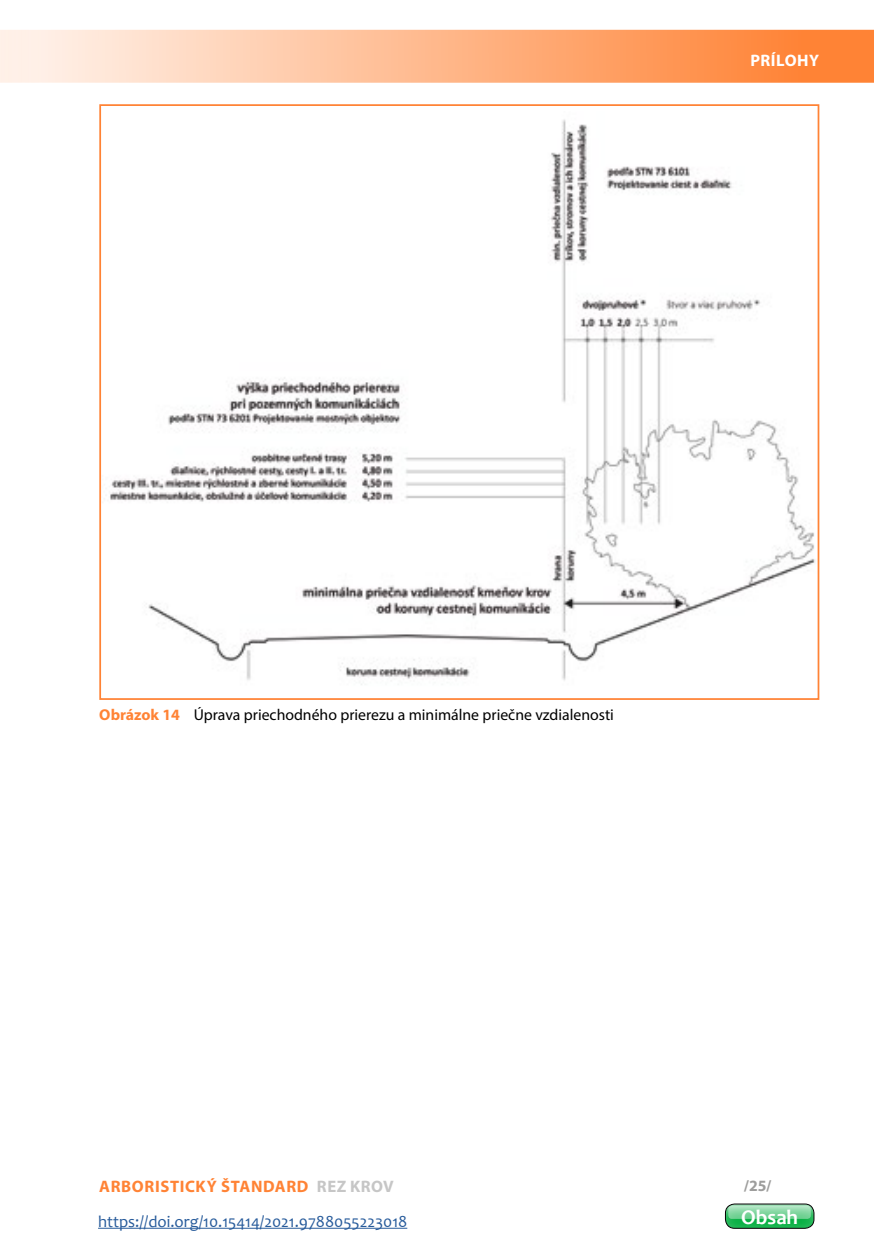
<style>
.page{position:relative;width:874px;height:1241px;background:#fff}
.page>*{position:absolute;margin:0;border:0;box-sizing:border-box;transform-origin:0 0}
.t1{font:700 21px "Candara";color:#fff}
.t2{font:16.62px "Candara";color:#275b9b}
.t3{font:700 16.62px "Myriad Pro";letter-spacing:.035em;color:#ff8335}
.zahlavie_vnutri_nepa{font:700 16.62px "Myriad Pro";letter-spacing:.03em;color:#fff}
.obrazok{font:15.75px "Myriad Pro";color:#000}
.t4{font:700 15.75px "Myriad Pro";color:#9d9d9c}
.s1{font-weight:700;color:#ff8335}
.s2{color:#c6c6c6}
</style>
<div class="page">
<svg style="left:99px;top:30px;width:774px;height:53px;background:#ffb181"></svg>
<svg style="left:0;top:30px;width:99px;height:53px;background:#ffede3"></svg>
<hr style="left:98px;top:1227px;width:309px;height:1px;background:#275b9b">
<div style="left:709px;top:1190px;width:119px;height:40px;background:#fff;opacity:.31"></div>
<div style="left:724px;top:1203px;width:90px;height:25px;border:1px solid #000;border-radius:9px"></div>
<svg style="left:728px;top:1205px;width:82px;height:13px"></svg>
<img style="left:110px;top:119px;width:705px;height:566px">
<p class="zahlavie_vnutri_nepa" style="left:750px;top:49px;width:70px">PRÍLOHY</p>
<p class="obrazok" style="left:99px;top:704px;width:516px"><span class="s1">Obrázok 14</span> Úprava priechodného prierezu a minimálne priečne vzdialenosti</p>
<p class="t3" style="left:99px;top:1174px;width:296px">ARBORISTICKÝ ŠTANDARD <span class="s2">REZ KROV</span></p>
<p class="t4" style="left:743px;top:1175px;width:29px">/25/</p>
<p class="t2" style="left:98px;top:1211px;width:310px">https://doi.org/10.15414/2021.9788055223018</p>
<h1 class="t1" style="left:740px;top:1203px;width:58px">Obsah</h1>
</div>
